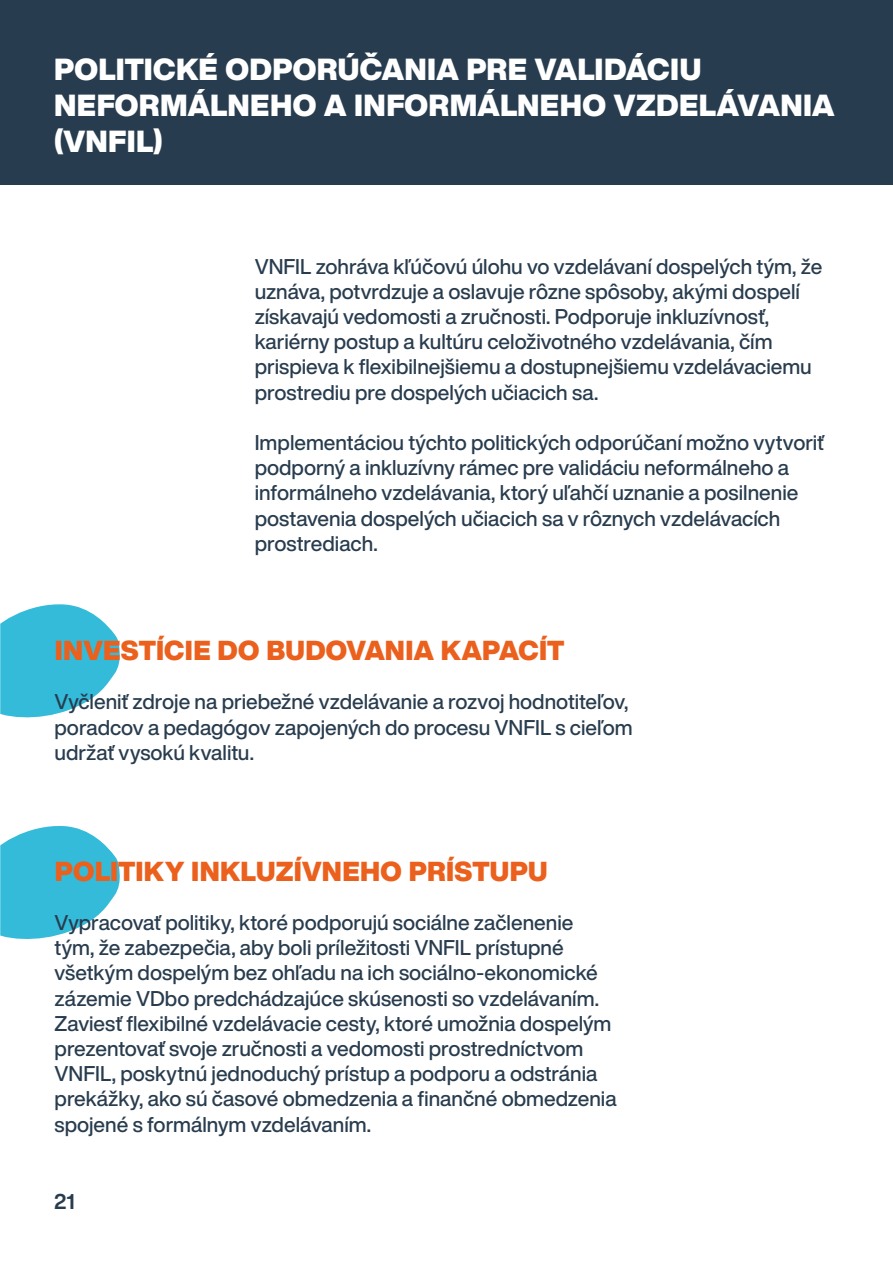
<style>
.page{position:relative;width:893px;height:1263px;background:#fff}
.page>*{position:absolute;margin:0;border:0;box-sizing:border-box;transform-origin:0 0}
.t1{font:900 30px/36px "Helvetica Now Display";letter-spacing:.01em;color:#fff}
.t2{font:900 27px "Helvetica Now Display";letter-spacing:.005em;color:#eb601d}
.t3{font:500 21px/25.2px "Helvetica Now Display";color:#283c4e}
.t4{font:700 21px "Helvetica Now Display";color:#283c4e}
</style>
<div class="page">
<svg style="left:0;top:604px;width:120px;height:335px"></svg>
<div style="left:0;top:0;width:893px;height:184px;background:#273c4e"></div>
<h1 class="t1" style="left:54px;top:52px;width:782px">POLITICKÉ ODPORÚČANIA PRE VALIDÁCIU<br>NEFORMÁLNEHO A INFORMÁLNEHO VZDELÁVANIA (VNFIL)</h1>
<p class="t3" style="left:255px;top:253px;width:569px">VNFIL zohráva kľúčovú úlohu vo vzdelávaní dospelých tým, že uznáva, potvrdzuje a oslavuje rôzne spôsoby, akými dospelí získavajú vedomosti a zručnosti. Podporuje inkluzívnosť, kariérny postup a kultúru celoživotného vzdelávania, čím prispieva k flexibilnejšiemu a dostupnejšiemu vzdelávaciemu prostrediu pre dospelých učiacich sa.</p>
<p class="t3" style="left:255px;top:430px;width:571px">Implementáciou týchto politických odporúčaní možno vytvoriť podporný a inkluzívny rámec pre validáciu neformálneho a informálneho vzdelávania, ktorý uľahčí uznanie a posilnenie postavenia dospelých učiacich sa v rôznych vzdelávacích prostrediach.</p>
<p class="t2" style="left:55px;top:631px;width:511px">INVESTÍCIE DO BUDOVANIA KAPACÍT</p>
<p class="t3" style="left:55px;top:689px;width:580px">Vyčleniť zdroje na priebežné vzdelávanie a rozvoj hodnotiteľov, poradcov a pedagógov zapojených do procesu VNFIL s cieľom udržať vysokú kvalitu.</p>
<p class="t2" style="left:55px;top:853px;width:494px">POLITIKY INKLUZÍVNEHO PRÍSTUPU</p>
<p class="t3" style="left:55px;top:910px;width:564px">Vypracovať politiky, ktoré podporujú sociálne začlenenie tým, že zabezpečia, aby boli príležitosti VNFIL prístupné všetkým dospelým bez ohľadu na ich sociálno-ekonomické zázemie VDbo predchádzajúce skúsenosti so vzdelávaním.<br>Zaviesť flexibilné vzdelávacie cesty, ktoré umožnia dospelým prezentovať svoje zručnosti a vedomosti prostredníctvom VNFIL, poskytnú jednoduchý prístup a podporu a odstránia prekážky, ako sú časové obmedzenia a finančné obmedzenia spojené s formálnym vzdelávaním.</p>
<p class="t4" style="left:54px;top:1187px;width:22px">21</p>
</div>
